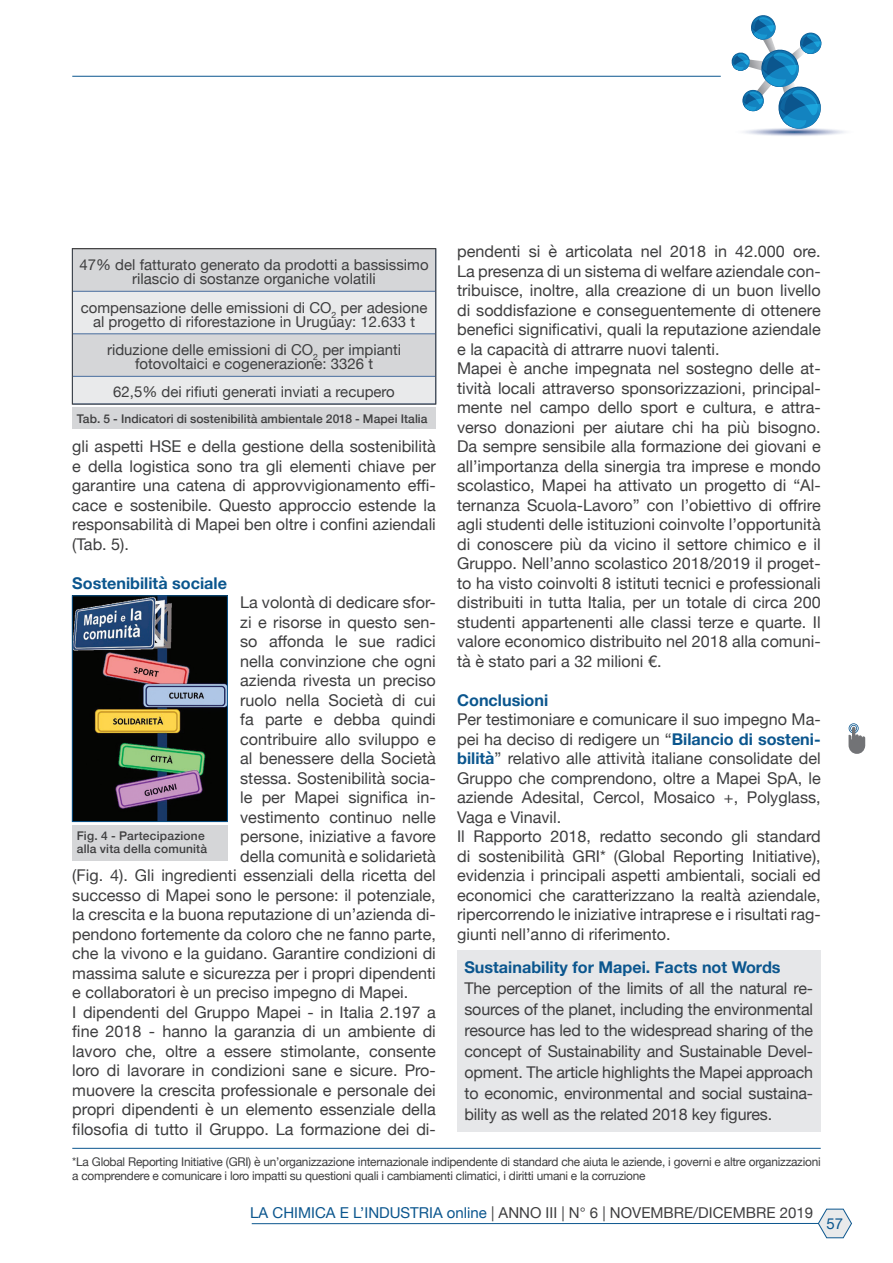
<style>
.page{position:relative;width:893px;height:1263px;background:#fff}
.page>*{position:absolute;margin:0;border:0;box-sizing:border-box;transform-origin:0 0}
.Normale{font:16.2px/19.5px "Helvetica Neue";color:#3e3e3f;text-align:justify}
.Normale-2{font:700 16.2px "Helvetica Neue";color:#0b568e}
.t1{font:15px/14.2px "Helvetica Neue";color:#3e3e3f;text-align:center}
.t2{font:15px "Helvetica Neue";color:#0b568e}
.t3{font:12px/13.5px "Helvetica Neue";letter-spacing:-.02em;color:#3e3e3f}
.Dida{font:500 12px "Helvetica Neue";letter-spacing:.01em;color:#3e3e3f}
.s1{font-weight:700;color:#0b568e}
.s2{color:#0b568e}
</style>
<div class="page">
<hr style="left:72px;top:76px;width:649px;height:1px;background:#0b568e">
<svg style="left:731px;top:15px;width:114px;height:121px"></svg>
<svg style="left:818px;top:1209px;width:34px;height:29px"></svg>
<hr style="left:252px;top:1223px;width:566px;height:1px;background:#0b568e">
<div style="left:74px;top:251px;width:360px;height:40px;background:#d5d6d8"></div>
<hr style="left:72px;top:248px;width:364px;height:1px;background:#69696c">
<svg style="left:74px;top:292px;width:360px;height:110px"></svg>
<hr style="left:73px;top:291px;width:363px;height:1px;background:#476c9d">
<hr style="left:73px;top:334px;width:363px;height:1px;background:#476c9d">
<hr style="left:73px;top:376px;width:363px;height:1px;background:#476c9d">
<hr style="left:72px;top:404px;width:364px;height:1px;background:#476c9d">
<div style="left:72px;top:249px;width:364px;height:155px;border:1px solid #3e3e3f"></div>
<div style="left:72px;top:407px;width:364px;height:22px;background:#d5d6d8"></div>
<img style="left:74px;top:598px;width:151px;height:222px">
<div style="left:72px;top:596px;width:155px;height:226px;border:1px solid #0b568e"></div>
<div style="left:72px;top:825px;width:155px;height:35px;background:#d5d6d8"></div>
<div style="left:457px;top:950px;width:364px;height:182px;background:#e6e7e9"></div>
<hr style="left:72px;top:1148px;width:749px;height:1px;background:#0b568e">
<svg style="left:848px;top:723px;width:17px;height:31px"></svg>
<p class="Normale" style="left:457px;top:243px;width:365px">pendenti si è articolata nel 2018 in 42.000 ore.</p>
<p class="Normale" style="left:457px;top:262px;width:365px">La presenza di un sistema di welfare aziendale con&shy;tribuisce, inoltre, alla creazione di un buon livello di soddisfazione e conseguentemente di ottenere benefici significativi, quali la reputazione aziendale e la capacità di attrarre nuovi talenti.</p>
<p class="Normale" style="left:457px;top:360px;width:365px">Mapei è anche impegnata nel sostegno delle at&shy;tività locali attraverso sponsorizzazioni, principal&shy;mente nel campo dello sport e cultura, e attra&shy;verso donazioni per aiutare chi ha più bisogno.<br>Da sempre sensibile alla formazione dei giovani e all’importanza della sinergia tra imprese e mondo scolastico, Mapei ha attivato un progetto di “Al&shy;ternanza Scuola-Lavoro” con l’obiettivo di offrire agli studenti delle istituzioni coinvolte l’opportunità di conoscere più da vicino il settore chimico e il Gruppo. Nell’anno scolastico 2018/2019 il proget&shy;to ha visto coinvolti 8 istituti tecnici e professionali distribuiti in tutta Italia, per un totale di circa 200 studenti appartenenti alle classi terze e quarte. Il valore economico distribuito nel 2018 alla comuni&shy;tà è stato pari a 32 milioni €.</p>
<p class="Normale-2" style="left:457px;top:687px;width:93px">Conclusioni</p>
<p class="Normale" style="left:457px;top:711px;width:365px">Per testimoniare e comunicare il suo impegno Ma&shy;pei ha deciso di redigere un “<span class="s1">Bilancio di sosteni&shy;bilità</span>” relativo alle attività italiane consolidate del Gruppo che comprendono, oltre a Mapei SpA, le aziende Adesital, Cercol, Mosaico +, Polyglass, Vaga e Vinavil.</p>
<p class="Normale" style="left:457px;top:828px;width:365px">Il Rapporto 2018, redatto secondo gli standard di sostenibilità GRI* (Global Reporting Initiative), evidenzia i principali aspetti ambientali, sociali ed economici che caratterizzano la realtà aziendale, ripercorrendo le iniziative intraprese e i risultati rag&shy;giunti nell’anno di riferimento.</p>
<p class="t1" style="left:80px;top:258px;width:351px">47% del fatturato generato da prodotti a bassissimo rilascio di sostanze organiche volatili</p>
<p class="t1" style="left:81px;top:301px;width:348px">compensazione delle emissioni di CO<sub>2</sub> per adesione</p>
<p class="t1" style="left:93px;top:315px;width:324px">al progetto di riforestazione in Uruguay: 12.633 t</p>
<p class="t1" style="left:107px;top:343px;width:295px">riduzione delle emissioni di CO<sub>2</sub> per impianti fotovoltaici e cogenerazione: 3326 t</p>
<p class="t1" style="left:113px;top:386px;width:283px">62,5% dei rifiuti generati inviati a recupero</p>
<p class="Dida" style="left:77px;top:409px;width:352px">Tab. 5 - Indicatori di sostenibilità ambientale 2018 - Mapei Italia</p>
<p class="Normale" style="left:72px;top:438px;width:365px">gli aspetti HSE e della gestione della sostenibilità e della logistica sono tra gli elementi chiave per garantire una catena di approvvigionamento effi&shy;cace e sostenibile. Questo approccio estende la responsabilità di Mapei ben oltre i confini aziendali (Tab. 5).</p>
<p class="Normale-2" style="left:72px;top:570px;width:156px">Sostenibilità sociale</p>
<p class="Normale" style="left:240px;top:594px;width:197px">La volontà di dedicare sfor-</p>
<p class="Normale" style="left:240px;top:613px;width:197px">zi e risorse in questo sen-</p>
<p class="Normale" style="left:240px;top:633px;width:197px">so affonda le sue radici</p>
<p class="Normale" style="left:240px;top:652px;width:197px">nella convinzione che ogni</p>
<p class="Normale" style="left:240px;top:672px;width:197px">azienda rivesta un preciso</p>
<p class="Normale" style="left:240px;top:691px;width:197px">ruolo nella Società di cui</p>
<p class="Normale" style="left:240px;top:711px;width:197px">fa parte e debba quindi</p>
<p class="Normale" style="left:240px;top:730px;width:197px">contribuire allo sviluppo e</p>
<p class="Normale" style="left:240px;top:750px;width:197px">al benessere della Società</p>
<p class="Normale" style="left:240px;top:769px;width:197px">stessa. Sostenibilità socia-</p>
<p class="Normale" style="left:240px;top:789px;width:197px">le per Mapei significa in-</p>
<p class="Normale" style="left:240px;top:808px;width:197px">vestimento continuo nelle</p>
<p class="Normale" style="left:240px;top:828px;width:197px">persone, iniziative a favore</p>
<p class="Normale" style="left:240px;top:847px;width:197px">della comunità e solidarietà</p>
<p class="Normale" style="left:72px;top:867px;width:365px">(Fig. 4). Gli ingredienti essenziali della ricetta del</p>
<p class="Normale" style="left:72px;top:886px;width:365px">successo di Mapei sono le persone: il potenziale,</p>
<p class="Normale" style="left:72px;top:906px;width:365px">la crescita e la buona reputazione di un’azienda di-</p>
<p class="Normale" style="left:72px;top:925px;width:365px">pendono fortemente da coloro che ne fanno parte,</p>
<p class="Normale" style="left:72px;top:945px;width:365px">che la vivono e la guidano. Garantire condizioni di</p>
<p class="Normale" style="left:72px;top:964px;width:365px">massima salute e sicurezza per i propri dipendenti</p>
<p class="Normale" style="left:72px;top:984px;width:338px">e collaboratori è un preciso impegno di Mapei.</p>
<p class="Normale" style="left:72px;top:1003px;width:365px">I dipendenti del Gruppo Mapei - in Italia 2.197 a fine 2018 - hanno la garanzia di un ambiente di lavoro che, oltre a essere stimolante, consente loro di lavorare in condizioni sane e sicure. Pro&shy;muovere la crescita professionale e personale dei propri dipendenti è un elemento essenziale della filosofia di tutto il Gruppo. La formazione dei di-</p>
<p class="Dida" style="left:77px;top:826px;width:129px">Fig. 4 - Partecipazione</p>
<p class="Dida" style="left:77px;top:839px;width:132px">alla vita della comunità</p>
<p class="Normale-2" style="left:464px;top:954px;width:318px">Sustainability for Mapei. Facts not Words</p>
<p class="Normale" style="left:464px;top:978px;width:350px;line-height:21px">The perception of the limits of all the natural re&shy;sources of the planet, including the environmental resource has led to the widespread sharing of the concept of Sustainability and Sustainable Devel&shy;opment. The article highlights the Mapei approach to economic, environmental and social sustaina&shy;bility as well as the related 2018 key figures.</p>
<p class="t3" style="left:72px;top:1156px;width:750px">*La Global Reporting Initiative (GRI) è un’organizzazione internazionale indipendente di standard che aiuta le aziende, i governi e altre organizzazioni a comprendere e comunicare i loro impatti su questioni quali i cambiamenti climatici, i diritti umani e la corruzione</p>
<p class="t1" style="left:250px;top:1206px;width:564px"><span class="s2">LA CHIMICA E L’INDUSTRIA online</span> | ANNO III | N° 6 | NOVEMBRE/DICEMBRE 2019</p>
<p class="t2" style="left:826px;top:1212px;width:18px">57</p>
</div>
